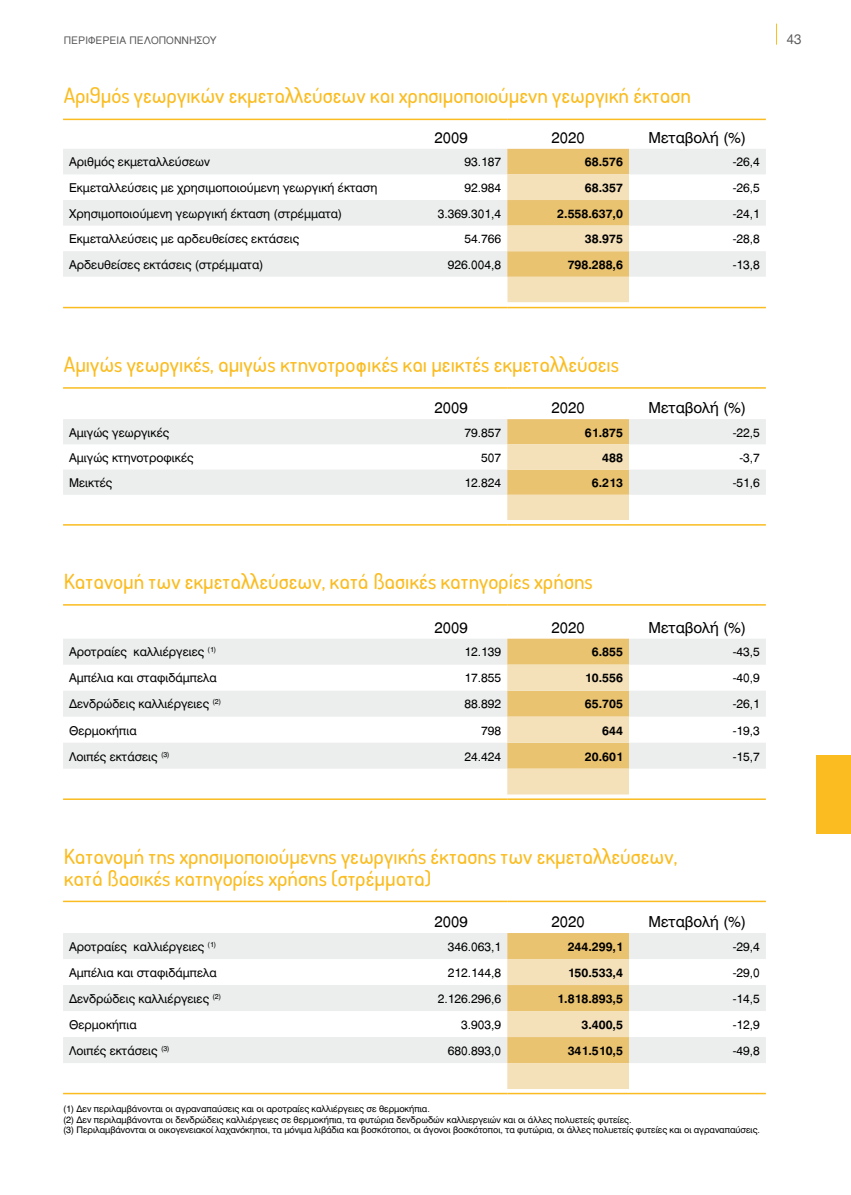
<style>
.page{position:relative;width:851px;height:1195px;background:#fff}
.page>*{position:absolute;margin:0;border:0;box-sizing:border-box;transform-origin:0 0}
.t1{font:500 21px/22.2px "Aka Acid Dosis";color:#fabc20}
.t2{font:15px "Mg Helvetica";color:#000}
.t3{font:13.5px "Gr Helvetica";color:#58585a}
.t4{font:12px "Mg Helvetica";color:#000}
.t5{font:700 12px "Mg Helvetica";color:#000}
.t6{font:10.5px "Gr Helvetica";color:#58585a}
.t7{font:9px/10.8px "Mg Helvetica";letter-spacing:-.005em;color:#000}
</style>
<div class="page">
<svg style="left:63px;top:149px;width:702px;height:158px"></svg>
<hr style="left:63px;top:119px;width:332px;height:1px;background:#fabc20">
<hr style="left:395px;top:119px;width:112px;height:1px;background:#fabc20">
<hr style="left:507px;top:119px;width:122px;height:1px;background:#fabc20">
<hr style="left:629px;top:119px;width:136px;height:1px;background:#fabc20">
<hr style="left:63px;top:307px;width:332px;height:1px;background:#fabc20">
<hr style="left:395px;top:307px;width:112px;height:1px;background:#fabc20">
<hr style="left:507px;top:307px;width:122px;height:1px;background:#fabc20">
<hr style="left:629px;top:307px;width:136px;height:1px;background:#fabc20">
<svg style="left:63px;top:419px;width:702px;height:101px"></svg>
<hr style="left:63px;top:524px;width:332px;height:2px;background:#fabc20">
<hr style="left:395px;top:524px;width:112px;height:2px;background:#fabc20">
<hr style="left:507px;top:524px;width:122px;height:2px;background:#fabc20">
<hr style="left:629px;top:524px;width:136px;height:2px;background:#fabc20">
<hr style="left:63px;top:387px;width:332px;height:2px;background:#fabc20">
<hr style="left:395px;top:387px;width:112px;height:2px;background:#fabc20">
<hr style="left:507px;top:387px;width:122px;height:2px;background:#fabc20">
<hr style="left:629px;top:387px;width:136px;height:2px;background:#fabc20">
<svg style="left:63px;top:639px;width:702px;height:156px"></svg>
<hr style="left:63px;top:798px;width:332px;height:2px;background:#fabc20">
<hr style="left:395px;top:798px;width:112px;height:2px;background:#fabc20">
<hr style="left:507px;top:798px;width:122px;height:2px;background:#fabc20">
<hr style="left:629px;top:798px;width:136px;height:2px;background:#fabc20">
<hr style="left:63px;top:604px;width:332px;height:2px;background:#fabc20">
<hr style="left:395px;top:604px;width:112px;height:2px;background:#fabc20">
<hr style="left:507px;top:604px;width:122px;height:2px;background:#fabc20">
<hr style="left:629px;top:604px;width:136px;height:2px;background:#fabc20">
<svg style="left:63px;top:933px;width:702px;height:160px"></svg>
<hr style="left:63px;top:1093px;width:332px;height:1px;background:#fabc20">
<hr style="left:395px;top:1093px;width:112px;height:1px;background:#fabc20">
<hr style="left:507px;top:1093px;width:122px;height:1px;background:#fabc20">
<hr style="left:629px;top:1093px;width:136px;height:1px;background:#fabc20">
<hr style="left:63px;top:901px;width:332px;height:1px;background:#fabc20">
<hr style="left:395px;top:901px;width:112px;height:1px;background:#fabc20">
<hr style="left:507px;top:901px;width:122px;height:1px;background:#fabc20">
<hr style="left:629px;top:901px;width:136px;height:1px;background:#fabc20">
<div style="left:816px;top:755px;width:34px;height:79px;background:#fabc20"></div>
<svg style="left:776px;top:24px;width:1px;height:21px"></svg>
<p class="t6" style="left:64px;top:35px;width:154px">ΠΕΡΙΦΕΡΕΙΑ ΠΕΛΟΠΟΝΝΗΣΟΥ</p>
<p class="t3" style="left:786px;top:33px;width:16px">43</p>
<h1 class="t1" style="left:64px;top:84px;width:628px">Αριθμός γεωργικών εκμεταλλεύσεων και χρησιμοποιούμενη γεωργική έκταση</h1>
<p class="t2" style="left:434px;top:128px;width:35px">2009</p>
<p class="t2" style="left:551px;top:128px;width:35px">2020</p>
<p class="t2" style="left:648px;top:128px;width:99px">Μεταβολή (%)</p>
<p class="t4" style="left:69px;top:155px;width:142px">Αριθμός εκμεταλλεύσεων</p>
<p class="t4" style="left:464px;top:155px;width:38px">93.187</p>
<p class="t5" style="left:585px;top:155px;width:40px">68.576</p>
<p class="t4" style="left:732px;top:155px;width:29px">-26,4</p>
<p class="t4" style="left:69px;top:180px;width:310px">Εκμεταλλεύσεις με χρησιμοποιούμενη γεωργική έκταση</p>
<p class="t4" style="left:464px;top:180px;width:38px">92.984</p>
<p class="t5" style="left:585px;top:180px;width:40px">68.357</p>
<p class="t4" style="left:732px;top:180px;width:29px">-26,5</p>
<p class="t4" style="left:69px;top:206px;width:274px">Χρησιμοποιούμενη γεωργική έκταση (στρέμματα)</p>
<p class="t4" style="left:437px;top:206px;width:65px">3.369.301,4</p>
<p class="t5" style="left:557px;top:206px;width:67px">2.558.637,0</p>
<p class="t4" style="left:732px;top:206px;width:29px">-24,1</p>
<p class="t4" style="left:69px;top:232px;width:232px">Εκμεταλλεύσεις με αρδευθείσες εκτάσεις</p>
<p class="t4" style="left:464px;top:232px;width:38px">54.766</p>
<p class="t5" style="left:585px;top:231px;width:40px">38.975</p>
<p class="t4" style="left:732px;top:232px;width:29px">-28,8</p>
<p class="t4" style="left:69px;top:257px;width:196px">Αρδευθείσες εκτάσεις (στρέμματα)</p>
<p class="t4" style="left:447px;top:257px;width:55px">926.004,8</p>
<p class="t5" style="left:567px;top:257px;width:57px">798.288,6</p>
<p class="t4" style="left:732px;top:257px;width:29px">-13,8</p>
<h1 class="t1" style="left:64px;top:353px;width:556px">Αμιγώς γεωργικές, αμιγώς κτηνοτροφικές και μεικτές εκμεταλλεύσεις</h1>
<p class="t2" style="left:434px;top:399px;width:35px">2009</p>
<p class="t2" style="left:551px;top:399px;width:35px">2020</p>
<p class="t2" style="left:648px;top:399px;width:99px">Μεταβολή (%)</p>
<p class="t4" style="left:69px;top:425px;width:102px">Αμιγώς γεωργικές</p>
<p class="t4" style="left:464px;top:425px;width:38px">79.857</p>
<p class="t5" style="left:585px;top:425px;width:40px">61.875</p>
<p class="t4" style="left:732px;top:425px;width:29px">-22,5</p>
<p class="t4" style="left:69px;top:450px;width:126px">Αμιγώς κτηνοτροφικές</p>
<p class="t4" style="left:481px;top:450px;width:22px">507</p>
<p class="t5" style="left:602px;top:450px;width:22px">488</p>
<p class="t4" style="left:739px;top:450px;width:22px">-3,7</p>
<p class="t4" style="left:69px;top:475px;width:45px">Μεικτές</p>
<p class="t4" style="left:464px;top:475px;width:38px">12.824</p>
<p class="t5" style="left:591px;top:475px;width:33px">6.213</p>
<p class="t4" style="left:732px;top:475px;width:29px">-51,6</p>
<h1 class="t1" style="left:64px;top:570px;width:530px">Κατανομή των εκμεταλλεύσεων, κατά βασικές κατηγορίες χρήσης</h1>
<p class="t2" style="left:434px;top:618px;width:35px">2009</p>
<p class="t2" style="left:551px;top:618px;width:35px">2020</p>
<p class="t2" style="left:648px;top:618px;width:99px">Μεταβολή (%)</p>
<p class="t4" style="left:69px;top:645px;width:149px">Αροτραίες καλλιέργειες <sup>(1)</sup></p>
<p class="t4" style="left:464px;top:645px;width:38px">12.139</p>
<p class="t5" style="left:591px;top:645px;width:33px">6.855</p>
<p class="t4" style="left:732px;top:645px;width:29px">-43,5</p>
<p class="t4" style="left:69px;top:671px;width:149px">Αμπέλια και σταφιδάμπελα</p>
<p class="t4" style="left:464px;top:671px;width:38px">17.855</p>
<p class="t5" style="left:585px;top:671px;width:40px">10.556</p>
<p class="t4" style="left:732px;top:671px;width:29px">-40,9</p>
<p class="t4" style="left:69px;top:697px;width:154px">Δενδρώδεις καλλιέργειες <sup>(2)</sup></p>
<p class="t4" style="left:464px;top:697px;width:38px">88.892</p>
<p class="t5" style="left:585px;top:697px;width:40px">65.705</p>
<p class="t4" style="left:732px;top:697px;width:29px">-26,1</p>
<p class="t4" style="left:69px;top:723px;width:69px">Θερμοκήπια</p>
<p class="t4" style="left:481px;top:723px;width:22px">798</p>
<p class="t5" style="left:602px;top:723px;width:22px">644</p>
<p class="t4" style="left:732px;top:723px;width:29px">-19,3</p>
<p class="t4" style="left:69px;top:749px;width:102px">Λοιπές εκτάσεις <sup>(3)</sup></p>
<p class="t4" style="left:464px;top:749px;width:38px">24.424</p>
<p class="t5" style="left:585px;top:749px;width:40px">20.601</p>
<p class="t4" style="left:732px;top:749px;width:29px">-15,7</p>
<h1 class="t1" style="left:64px;top:844px;width:615px">Κατανομή της χρησιμοποιούμενης γεωργικής έκτασης των εκμεταλλεύσεων, κατά βασικές κατηγορίες χρήσης (στρέμματα)</h1>
<p class="t2" style="left:434px;top:912px;width:35px">2009</p>
<p class="t2" style="left:551px;top:912px;width:35px">2020</p>
<p class="t2" style="left:648px;top:912px;width:99px">Μεταβολή (%)</p>
<p class="t4" style="left:69px;top:939px;width:149px">Αροτραίες καλλιέργειες <sup>(1)</sup></p>
<p class="t4" style="left:447px;top:939px;width:55px">346.063,1</p>
<p class="t5" style="left:567px;top:939px;width:57px">244.299,1</p>
<p class="t4" style="left:732px;top:939px;width:29px">-29,4</p>
<p class="t4" style="left:69px;top:965px;width:149px">Αμπέλια και σταφιδάμπελα</p>
<p class="t4" style="left:447px;top:965px;width:55px">212.144,8</p>
<p class="t5" style="left:567px;top:965px;width:57px">150.533,4</p>
<p class="t4" style="left:732px;top:965px;width:29px">-29,0</p>
<p class="t4" style="left:69px;top:991px;width:154px">Δενδρώδεις καλλιέργειες <sup>(2)</sup></p>
<p class="t4" style="left:437px;top:991px;width:65px">2.126.296,6</p>
<p class="t5" style="left:557px;top:991px;width:67px">1.818.893,5</p>
<p class="t4" style="left:732px;top:991px;width:29px">-14,5</p>
<p class="t4" style="left:69px;top:1017px;width:69px">Θερμοκήπια</p>
<p class="t4" style="left:461px;top:1017px;width:42px">3.903,9</p>
<p class="t5" style="left:581px;top:1017px;width:43px">3.400,5</p>
<p class="t4" style="left:732px;top:1017px;width:29px">-12,9</p>
<p class="t4" style="left:69px;top:1043px;width:102px">Λοιπές εκτάσεις <sup>(3)</sup></p>
<p class="t4" style="left:447px;top:1043px;width:55px">680.893,0</p>
<p class="t5" style="left:567px;top:1043px;width:57px">341.510,5</p>
<p class="t4" style="left:732px;top:1043px;width:29px">-49,8</p>
<p class="t7" style="left:63px;top:1103px;width:698px">(1) Δεν περιλαμβάνονται οι αγραναπαύσεις και οι αροτραίες καλλιέργειες σε θερμοκήπια.<br>(2) Δεν περιλαμβάνονται οι δενδρώδεις καλλιέργειες σε θερμοκήπια, τα φυτώρια δενδρωδών καλλιεργειών και οι άλλες πολυετείς φυτείες.<br>(3) Περιλαμβάνονται οι οικογενειακοί λαχανόκηποι, τα μόνιμα λιβάδια και βοσκότοποι, οι άγονοι βοσκότοποι, τα φυτώρια, οι άλλες πολυετείς φυτείες και οι αγραναπαύσεις.</p>
</div>
